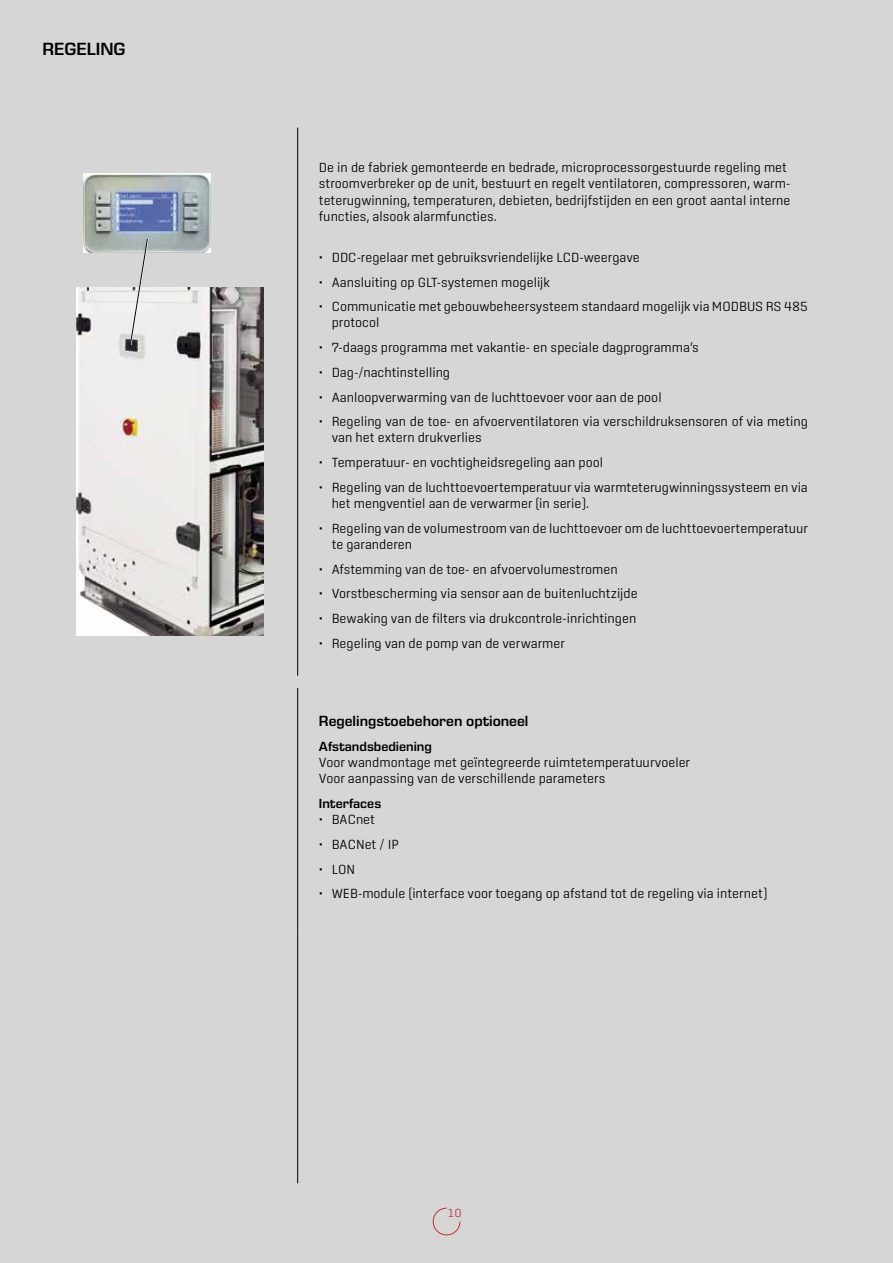
<style>
.page{position:relative;width:893px;height:1263px;background:#d6d6d6}
.page>*{position:absolute;margin:0;border:0;box-sizing:border-box;transform-origin:0 0}
.t1{font:600 18px "Eurostile Next LT Pro";color:#000}
.t2{font:600 15px "Eurostile Next LT Pro";color:#000}
.t3{font:300 13.5px/16.2px "Center";color:#000}
.t4{font:600 13.5px "Eurostile Next LT Pro";color:#000}
.t5{font:300 12px "Center";color:#c32c3b}
</style>
<div class="page">
<svg style="left:432px;top:1207px;width:29px;height:29px"></svg>
<hr style="left:297px;top:128px;width:1px;height:548px;background:#000">
<hr style="left:297px;top:688px;width:1px;height:244px;background:#000">
<hr style="left:297px;top:932px;width:1px;height:251px;background:#000">
<img style="left:77px;top:288px;width:186px;height:347px">
<img style="left:83px;top:174px;width:128px;height:79px">
<svg style="left:129px;top:237px;width:20px;height:110px"></svg>
<h1 class="t1" style="left:43px;top:39px;width:85px">REGELING</h1>
<p class="t3" style="left:319px;top:159px;width:473px">De in de fabriek gemonteerde en bedrade, microprocessorgestuurde regeling met stroomverbreker op de unit, bestuurt en regelt ventilatoren, compressoren, warm&shy;teterugwinning, temperaturen, debieten, bedrijfstijden en een groot aantal interne functies, alsook alarmfuncties.</p>
<p class="t3" style="left:319px;top:249px;width:322px">• DDC-regelaar met gebruiksvriendelijke LCD-weergave</p>
<p class="t3" style="left:319px;top:274px;width:233px">• Aansluiting op GLT-systemen mogelijk</p>
<p class="t3" style="left:332px;top:298px;width:478px;text-indent:-13px">• Communicatie met gebouwbeheersysteem standaard mogelijk via MODBUS RS 485 protocol</p>
<p class="t3" style="left:319px;top:339px;width:381px">• 7-daags programma met vakantie- en speciale dagprogramma’s</p>
<p class="t3" style="left:319px;top:364px;width:133px">• Dag-/nachtinstelling</p>
<p class="t3" style="left:319px;top:389px;width:344px">• Aanloopverwarming van de luchttoevoer voor aan de pool</p>
<p class="t3" style="left:332px;top:413px;width:478px;text-indent:-13px">• Regeling van de toe- en afvoerventilatoren via verschildruksensoren of via meting van het extern drukverlies</p>
<p class="t3" style="left:319px;top:454px;width:286px">• Temperatuur- en vochtigheidsregeling aan pool</p>
<p class="t3" style="left:332px;top:479px;width:478px;text-indent:-13px">• Regeling van de luchttoevoertemperatuur via warmteterugwinningssysteem en via het mengventiel aan de verwarmer (in serie).</p>
<p class="t3" style="left:332px;top:520px;width:478px;text-indent:-13px">• Regeling van de volumestroom van de luchttoevoer om de luchttoevoertemperatuur te garanderen</p>
<p class="t3" style="left:319px;top:561px;width:300px">• Afstemming van de toe- en afvoervolumestromen</p>
<p class="t3" style="left:319px;top:585px;width:320px">• Vorstbescherming via sensor aan de buitenluchtzijde</p>
<p class="t3" style="left:319px;top:610px;width:319px">• Bewaking van de filters via drukcontrole-inrichtingen</p>
<p class="t3" style="left:319px;top:635px;width:248px">• Regeling van de pomp van de verwarmer</p>
<p class="t2" style="left:319px;top:713px;width:211px">Regelingstoebehoren optioneel</p>
<p class="t4" style="left:319px;top:739px;width:115px">Afstandsbediening</p>
<p class="t3" style="left:319px;top:754px;width:373px">Voor wandmontage met geïntegreerde ruimtetemperatuurvoeler<br>Voor aanpassing van de verschillende parameters</p>
<p class="t4" style="left:319px;top:796px;width:64px">Interfaces</p>
<p class="t3" style="left:319px;top:811px;width:58px">• BACnet</p>
<p class="t3" style="left:319px;top:836px;width:81px">• BACNet / IP</p>
<p class="t3" style="left:319px;top:861px;width:38px">• LON</p>
<p class="t3" style="left:319px;top:885px;width:450px">• WEB-module (interface voor toegang op afstand tot de regeling via internet)</p>
<p class="t5" style="left:448px;top:1206px;width:15px">10</p>
</div>
